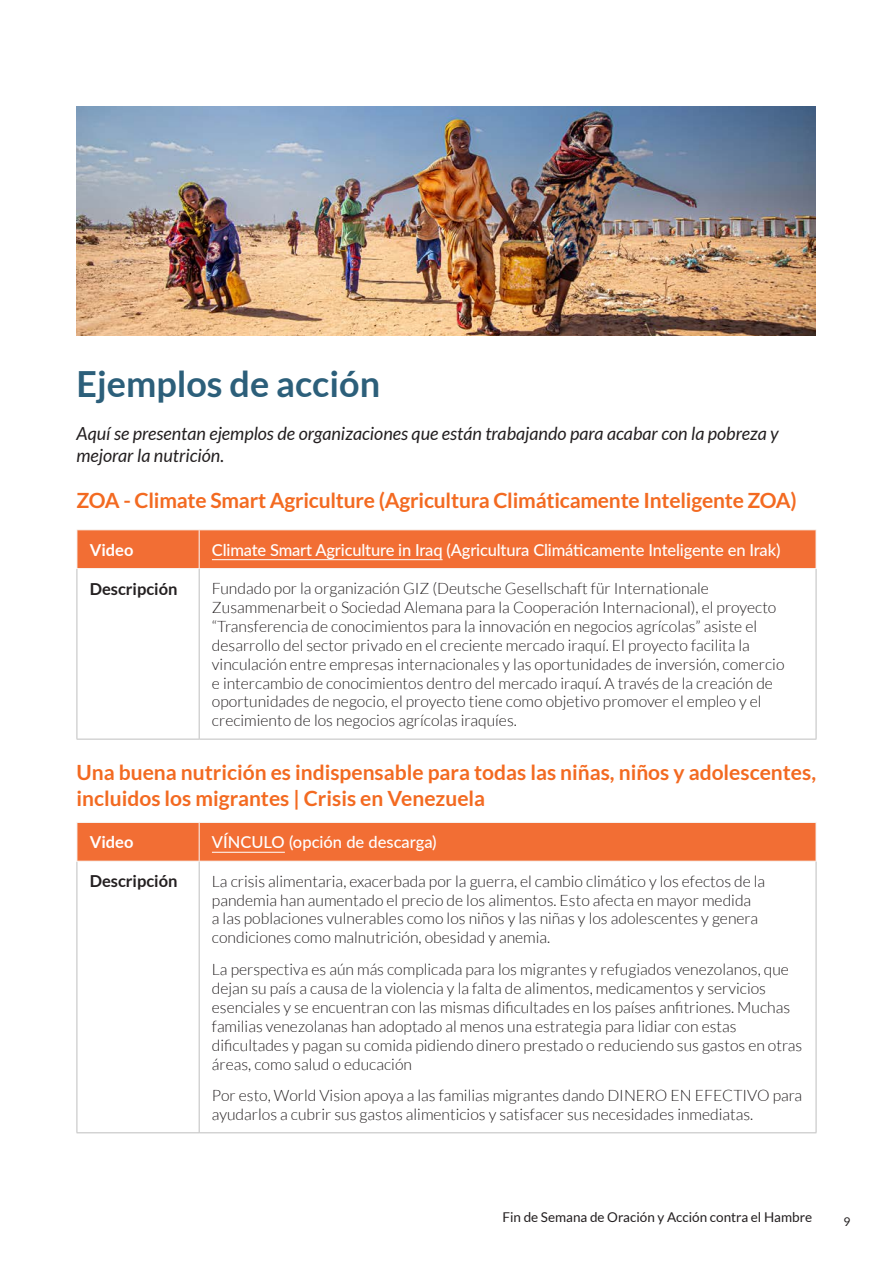
<style>
.page{position:relative;width:893px;height:1263px;background:#fff}
.page>*{position:absolute;margin:0;border:0;box-sizing:border-box;transform-origin:0 0}
.t1{font:700 36px "Lato";color:#2c5f7a}
.t2{font:700 21px/25.2px "Lato";color:#f36a21}
.t3{font:italic 18px/21.6px "Lato";color:#231f20}
.t4{font:500 16.5px "Lato";letter-spacing:-.01em;color:#fff}
.t5{font:700 16.5px "Lato";color:#231f20}
.t6{font:700 16.5px "Lato";color:#fff}
.t7{font:300 15.75px/18.9px "Lato";color:#231f20}
.t8{font:13.5px "Lato";color:#231f20}
.t9{font:12px "Lato";color:#231f20}
</style>
<div class="page">
<div style="left:78px;top:530px;width:738px;height:38px;background:#f26e34"></div>
<hr style="left:77px;top:529px;width:122px;height:1px;background:#f9f9f9">
<hr style="left:77px;top:530px;width:1px;height:38px;background:#f9f9f9">
<hr style="left:199px;top:529px;width:617px;height:1px;background:#f9f9f9">
<hr style="left:199px;top:530px;width:1px;height:38px;background:#f9f9f9">
<hr style="left:816px;top:530px;width:1px;height:38px;background:#f9f9f9">
<hr style="left:77px;top:568px;width:122px;height:1px;background:#f9f9f9">
<hr style="left:199px;top:568px;width:617px;height:1px;background:#f9f9f9">
<hr style="left:77px;top:569px;width:1px;height:170px;background:#bfbfbf">
<hr style="left:199px;top:569px;width:1px;height:170px;background:#bfbfbf">
<hr style="left:816px;top:569px;width:1px;height:170px;background:#bfbfbf">
<hr style="left:77px;top:739px;width:122px;height:1px;background:#bfbfbf">
<hr style="left:199px;top:739px;width:617px;height:1px;background:#bfbfbf">
<hr style="left:212px;top:559px;width:231px;height:1px;background:#fff">
<div style="left:78px;top:823px;width:738px;height:38px;background:#f26e34"></div>
<hr style="left:77px;top:822px;width:122px;height:1px;background:#f9f9f9">
<hr style="left:77px;top:823px;width:1px;height:38px;background:#f9f9f9">
<hr style="left:199px;top:822px;width:617px;height:1px;background:#f9f9f9">
<hr style="left:199px;top:823px;width:1px;height:38px;background:#f9f9f9">
<hr style="left:816px;top:823px;width:1px;height:38px;background:#f9f9f9">
<hr style="left:77px;top:861px;width:1px;height:271px;background:#bfbfbf">
<hr style="left:77px;top:861px;width:122px;height:1px;background:#f9f9f9">
<hr style="left:199px;top:861px;width:617px;height:1px;background:#f9f9f9">
<hr style="left:199px;top:861px;width:1px;height:271px;background:#bfbfbf">
<hr style="left:816px;top:861px;width:1px;height:271px;background:#bfbfbf">
<hr style="left:77px;top:1132px;width:122px;height:1px;background:#bfbfbf">
<hr style="left:199px;top:1132px;width:617px;height:1px;background:#bfbfbf">
<hr style="left:212px;top:852px;width:73px;height:1px;background:#fff">
<img style="left:77px;top:106px;width:738px;height:230px">
<p class="t1" style="left:77px;top:363px;width:305px">Ejemplos de acción</p>
<p class="t3" style="left:77px;top:423px;width:704px">Aquí se presentan ejemplos de organizaciones que están trabajando para acabar con la pobreza y mejorar la nutrición.</p>
<p class="t2" style="left:77px;top:488px;width:722px">ZOA - Climate Smart Agriculture (Agricultura Climáticamente Inteligente ZOA)</p>
<p class="t6" style="left:90px;top:540px;width:45px">Video</p>
<p class="t4" style="left:212px;top:538px;width:570px">Climate Smart Agriculture in Iraq (Agricultura Climáticamente Inteligente en Irak)</p>
<p class="t5" style="left:90px;top:579px;width:89px">Descripción</p>
<p class="t7" style="left:212px;top:579px;width:574px">Fundado por la organización GIZ (Deutsche Gesellschaft für Internationale Zusammenarbeit o Sociedad Alemana para la Cooperación Internacional), el proyecto “Transferencia de conocimientos para la innovación en negocios agrícolas” asiste el desarrollo del sector privado en el creciente mercado iraquí. El proyecto facilita la vinculación entre empresas internacionales y las oportunidades de inversión, comercio e intercambio de conocimientos dentro del mercado iraquí. A través de la creación de oportunidades de negocio, el proyecto tiene como objetivo promover el empleo y el crecimiento de los negocios agrícolas iraquíes.</p>
<p class="t2" style="left:77px;top:760px;width:741px">Una buena nutrición es indispensable para todas las niñas, niños y adolescentes, incluidos los migrantes | Crisis en Venezuela</p>
<p class="t6" style="left:90px;top:833px;width:45px">Video</p>
<p class="t4" style="left:212px;top:830px;width:226px">VÍNCULO (opción de descarga)</p>
<p class="t5" style="left:90px;top:872px;width:89px">Descripción</p>
<p class="t7" style="left:212px;top:871px;width:555px">La crisis alimentaria, exacerbada por la guerra, el cambio climático y los efectos de la pandemia han aumentado el precio de los alimentos. Esto afecta en mayor medida<br>a las poblaciones vulnerables como los niños y las niñas y los adolescentes y genera condiciones como malnutrición, obesidad y anemia.</p>
<p class="t7" style="left:212px;top:960px;width:592px">La perspectiva es aún más complicada para los migrantes y refugiados venezolanos, que dejan su país a causa de la violencia y la falta de alimentos, medicamentos y servicios esenciales y se encuentran con las mismas dificultades en los países anfitriones. Muchas familias venezolanas han adoptado al menos una estrategia para lidiar con estas dificultades y pagan su comida pidiendo dinero prestado o reduciendo sus gastos en otras áreas, como salud o educación</p>
<p class="t7" style="left:212px;top:1086px;width:592px">Por esto, World Vision apoya a las familias migrantes dando DINERO EN EFECTIVO para ayudarlos a cubrir sus gastos alimenticios y satisfacer sus necesidades inmediatas.</p>
<p class="t8" style="left:502px;top:1209px;width:311px">Fin de Semana de Oración y Acción contra el Hambre</p>
<p class="t9" style="left:843px;top:1215px;width:8px">9</p>
</div>
